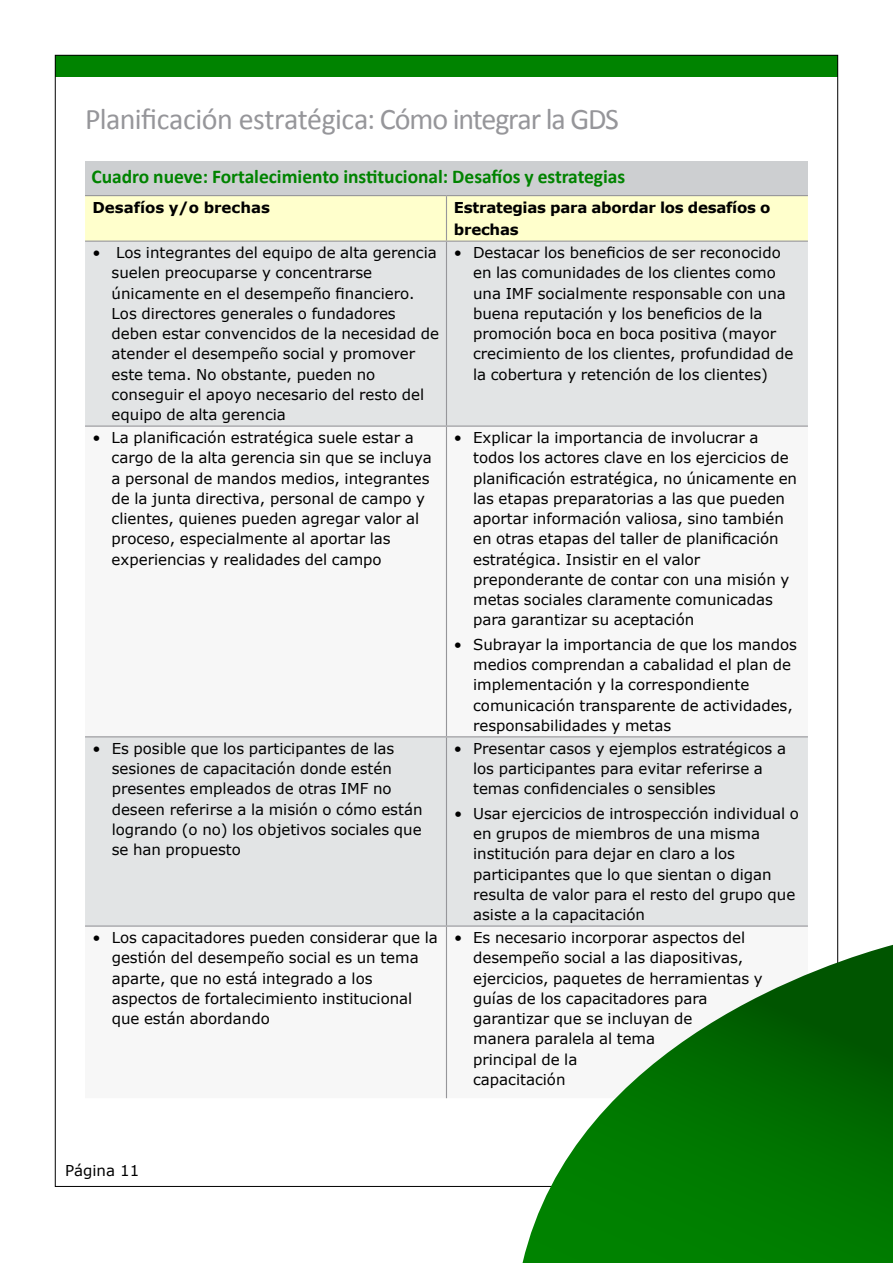
<style>
.page{position:relative;width:893px;height:1263px;background:#fff}
.page>*{position:absolute;margin:0;border:0;box-sizing:border-box;transform-origin:0 0}
.t1{font:30px "Calibri";letter-spacing:-.02em;color:#96969a}
.t2{font:700 19.5px "Calibri";color:#008300}
.t3{font:15px/20.2px "Verdana";color:#000}
.t4{font:700 15px/21.3px "Verdana";letter-spacing:-.015em;color:#000}
</style>
<div class="page">
<div style="left:55px;top:55px;width:783px;height:22px;background:#008300"></div>
<div style="left:85px;top:162px;width:723px;height:34px;background:#cdcfd1"></div>
<div style="left:85px;top:196px;width:723px;height:45px;background:#ffc"></div>
<div style="left:85px;top:242px;width:723px;height:184px;background:#e2e4e5"></div>
<svg style="left:85px;top:427px;width:723px;height:671px"></svg>
<hr style="left:85px;top:195px;width:361px;height:1px;background:#96969a">
<hr style="left:446px;top:195px;width:362px;height:1px;background:#96969a">
<hr style="left:85px;top:241px;width:361px;height:1px;background:#96969a">
<hr style="left:446px;top:241px;width:362px;height:1px;background:#96969a">
<hr style="left:85px;top:426px;width:361px;height:1px;background:#96969a">
<hr style="left:446px;top:426px;width:362px;height:1px;background:#96969a">
<hr style="left:85px;top:736px;width:361px;height:1px;background:#96969a">
<hr style="left:446px;top:736px;width:362px;height:1px;background:#96969a">
<hr style="left:446px;top:196px;width:1px;height:45px;background:#96969a">
<hr style="left:446px;top:242px;width:1px;height:184px;background:#96969a">
<hr style="left:446px;top:427px;width:1px;height:309px;background:#96969a">
<hr style="left:446px;top:737px;width:1px;height:188px;background:#96969a">
<hr style="left:446px;top:927px;width:1px;height:171px;background:#96969a">
<hr style="left:85px;top:925px;width:361px;height:2px;background:#96969a">
<hr style="left:446px;top:925px;width:362px;height:2px;background:#96969a">
<svg style="left:523px;top:945px;width:370px;height:318px"></svg>
<h1 class="t1" style="left:85px;top:100px;width:536px">Planificación estratégica: Cómo integrar la GDS</h1>
<h2 class="t2" style="left:91px;top:164px;width:535px">Cuadro nueve: Fortalecimiento institucional: Desafíos y estrategias</h2>
<p class="t4" style="left:92px;top:197px;width:179px">Desafíos y/o brechas</p>
<p class="t4" style="left:454px;top:197px;width:318px">Estrategias para abordar los desafíos o brechas</p>
<p class="t3" style="left:112px;top:242px;width:329px;text-indent:-19px">• Los integrantes del equipo de alta gerencia suelen preocuparse y concentrarse únicamente en el desempeño financiero.<br>Los directores generales o fundadores deben estar convencidos de la necesidad de atender el desempeño social y promover este tema. No obstante, pueden no conseguir el apoyo necesario del resto del equipo de alta gerencia</p>
<p class="t3" style="left:473px;top:242px;width:322px;text-indent:-19px">• Destacar los beneficios de ser reconocido en las comunidades de los clientes como una IMF socialmente responsable con una buena reputación y los beneficios de la promoción boca en boca positiva (mayor crecimiento de los clientes, profundidad de la cobertura y retención de los clientes)</p>
<p class="t3" style="left:112px;top:427px;width:322px;text-indent:-19px">• La planificación estratégica suele estar a cargo de la alta gerencia sin que se incluya a personal de mandos medios, integrantes de la junta directiva, personal de campo y clientes, quienes pueden agregar valor al proceso, especialmente al aportar las experiencias y realidades del campo</p>
<p class="t3" style="left:473px;top:427px;width:325px;text-indent:-19px">• Explicar la importancia de involucrar a todos los actores clave en los ejercicios de planificación estratégica, no únicamente en las etapas preparatorias a las que pueden aportar información valiosa, sino también en otras etapas del taller de planificación estratégica. Insistir en el valor preponderante de contar con una misión y metas sociales claramente comunicadas para garantizar su aceptación</p>
<p class="t3" style="left:473px;top:634px;width:325px;text-indent:-19px">• Subrayar la importancia de que los mandos medios comprendan a cabalidad el plan de implementación y la correspondiente comunicación transparente de actividades, responsabilidades y metas</p>
<p class="t3" style="left:112px;top:738px;width:312px;text-indent:-19px">• Es posible que los participantes de las sesiones de capacitación donde estén presentes empleados de otras IMF no deseen referirse a la misión o cómo están logrando (o no) los objetivos sociales que se han propuesto</p>
<p class="t3" style="left:473px;top:738px;width:314px;text-indent:-19px">• Presentar casos y ejemplos estratégicos a los participantes para evitar referirse a temas confidenciales o sensibles</p>
<p class="t3" style="left:473px;top:803px;width:327px;text-indent:-19px">• Usar ejercicios de introspección individual o en grupos de miembros de una misma institución para dejar en claro a los participantes que lo que sientan o digan resulta de valor para el resto del grupo que asiste a la capacitación</p>
<p class="t3" style="left:112px;top:927px;width:328px;text-indent:-19px">• Los capacitadores pueden considerar que la gestión del desempeño social es un tema aparte, que no está integrado a los aspectos de fortalecimiento institucional que están abordando</p>
<p class="t3" style="left:473px;top:927px;width:291px;text-indent:-19px">• Es necesario incorporar aspectos del desempeño social a las diapositivas, ejercicios, paquetes de herramientas y guías de los capacitadores para garantizar que se incluyan de<br>manera paralela al tema<br>principal de la<br>capacitación</p>
<p class="t3" style="left:65px;top:1160px;width:76px">Página 11</p>
</div>
